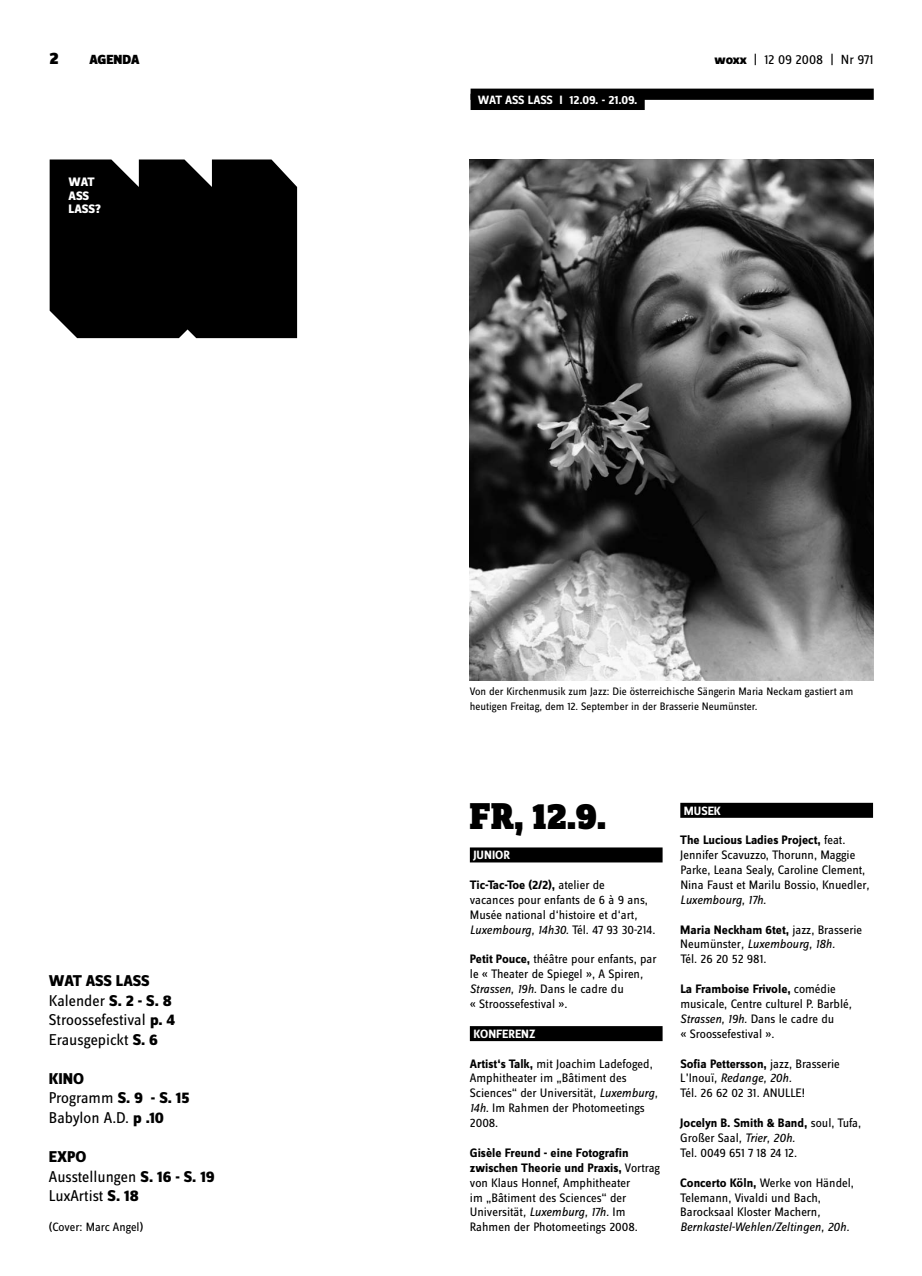
<style>
.page{position:relative;width:922px;height:1276px;background:#fff}
.page>*{position:absolute;margin:0;border:0;box-sizing:border-box;transform-origin:0 0}
.t1{font:900 38.75px "Zine Slab Dis";color:#000}
.t2{font:16.25px/19.5px "Zine Sans Dis";color:#000}
.t3{font:13.75px "Zine Sans Dis";color:#000}
.t4{font:900 13.75px "Zine Sans Dis";color:#000}
.t5{font:12.75px/14.9px "Zine Sans Dis";color:#000}
.t6{font:12.75px/14.9px "Zine Sans Dis";letter-spacing:-.02em;color:#000}
.t7{font:800 12.75px/13.8px "Zine Sans Dis";letter-spacing:-.01em;color:#fff}
.t8{font:700 12.5px "Zine Sans Dis";color:#fff}
.t9{font:12.5px "Zine Sans Dis";color:#000}
.t10{font:11.25px/14.9px "Zine Sans Dis";color:#000}
.s1{font-weight:800}
.s2{font-weight:700}
.s3{font-style:italic}
</style>
<div class="page">
<div style="left:469px;top:847px;width:193px;height:15px;background:#000"></div>
<div style="left:469px;top:1026px;width:193px;height:15px;background:#000"></div>
<div style="left:680px;top:803px;width:192px;height:15px;background:#000"></div>
<div style="left:50px;top:159px;width:247px;height:179px;background:#000"></div>
<div style="left:470px;top:89px;width:403px;height:11px;background:#000"></div>
<div style="left:470px;top:94px;width:174px;height:16px;background:#000"></div>
<img style="left:469px;top:159px;width:403px;height:521px">
<p class="t4" style="left:89px;top:53px;width:52px">AGENDA</p>
<p class="t3" style="left:714px;top:53px;width:161px"><span class="s1">woxx</span> | 12 09 2008 | Nr 971</p>
<p class="t7" style="left:69px;top:176px;width:34px">WAT<br>ASS<br>LASS?</p>
<p class="t2" style="left:49px;top:972px;width:128px"><span class="s1">WAT ASS LASS<br></span>Kalender <span class="s1">S. 2 - S. 8<br></span>Stroossefestival <span class="s1">p. 4<br></span>Erausgepickt <span class="s1">S. 6</span></p>
<p class="t2" style="left:49px;top:1069px;width:142px"><span class="s1">KINO<br></span>Programm <span class="s1">S. 9 - S. 15<br></span>Babylon A.D. <span class="s1">p .10</span></p>
<p class="t2" style="left:49px;top:1147px;width:167px"><span class="s1">EXPO<br></span>Ausstellungen <span class="s1">S. 16 - S. 19<br></span>LuxArtist <span class="s1">S. 18</span></p>
<p class="t9" style="left:49px;top:1220px;width:96px">(Cover: Marc Angel)</p>
<p class="t8" style="left:477px;top:93px;width:69px">WAT ASS LASSI</p>
<p class="t8" style="left:569px;top:93px;width:69px">12.09. - 21.09.</p>
<p class="t10" style="left:469px;top:685px;width:385px">Von der Kirchenmusik zum Jazz: Die österreichische Sängerin Maria Neckam gastiert am heutigen Freitag, dem 12. September in der Brasserie Neumünster.</p>
<h1 class="t1" style="left:469px;top:796px;width:138px">Fr, 12.9.</h1>
<p class="t8" style="left:473px;top:848px;width:38px">junior</p>
<p class="t5" style="left:469px;top:878px;width:187px"><span class="s2">Tic-Tac-Toe (2/2),</span> atelier de<br>vacances pour enfants de 6 à 9 ans, Musée national d‘histoire et d‘art<span class="s3">, Luxembourg, 14h30.</span> Tél. 47 93 30-214.</p>
<p class="t5" style="left:469px;top:952px;width:188px"><span class="s2">Petit Pouce,</span> théâtre pour enfants, par le « Theater de Spiegel », A Spiren<span class="s3">,<br>Strassen, 19h.</span> Dans le cadre du<br>« Stroossefestival ».</p>
<p class="t8" style="left:473px;top:1027px;width:64px">konferenz</p>
<p class="t5" style="left:469px;top:1056px;width:189px"><span class="s2">Artist‘s Talk,</span> mit Joachim Ladefoged,<br>Amphitheater im „Bâtiment des<br>Sciences“ der Universität<span class="s3">, Luxemburg,<br>14h.</span> Im Rahmen der Photomeetings<br>2008.</p>
<p class="t5" style="left:469px;top:1146px;width:191px"><span class="s2">Gisèle Freund - eine Fotografin zwischen Theorie und Praxis,</span> Vortrag von Klaus Honnef, Amphitheater<br>im „Bâtiment des Sciences“ der<br>Universität<span class="s3">, Luxemburg, 17h.</span> Im<br>Rahmen der Photomeetings 2008.</p>
<p class="t8" style="left:683px;top:803px;width:39px">musek</p>
<p class="t5" style="left:680px;top:833px;width:191px"><span class="s2">The Lucious Ladies Project,</span> feat.<br>Jennifer Scavuzzo, Thorunn, Maggie Parke, Leana Sealy, Caroline Clement, Nina Faust et Marilu Bossio, Knuedler<span class="s3">, Luxembourg, 17h.</span></p>
<p class="t5" style="left:680px;top:922px;width:183px"><span class="s2">Maria Neckham 6tet,</span> jazz, Brasserie<br>Neumünster<span class="s3">, Luxembourg, 18h.<br></span>Tél. 26 20 52 981.</p>
<p class="t5" style="left:680px;top:982px;width:173px"><span class="s2">La Framboise Frivole,</span> comédie musicale, Centre culturel P. Barblé<span class="s3">,<br>Strassen, 19h.</span> Dans le cadre du<br>« Sroossefestival ».</p>
<p class="t5" style="left:680px;top:1056px;width:161px"><span class="s2">Sofia Pettersson,</span> jazz, Brasserie<br>L’Inouï<span class="s3">, Redange, 20h.<br></span>Tél. 26 62 02 31. ANULLE!</p>
<p class="t6" style="left:680px;top:1116px;width:182px"><span class="s2">Jocelyn B. Smith &amp; Band,</span> soul, Tufa,<br>Großer Saal<span class="s3">, Trier, 20h.<br></span>Tel. 0049 651 7 18 24 12.</p>
<p class="t5" style="left:680px;top:1175px;width:175px"><span class="s2">Concerto Köln,</span> Werke von Händel,<br>Telemann, Vivaldi und Bach,<br>Barocksaal Kloster Machern<span class="s3">,<br>Bernkastel-Wehlen/Zeltingen, 20h.</span></p>
</div>
